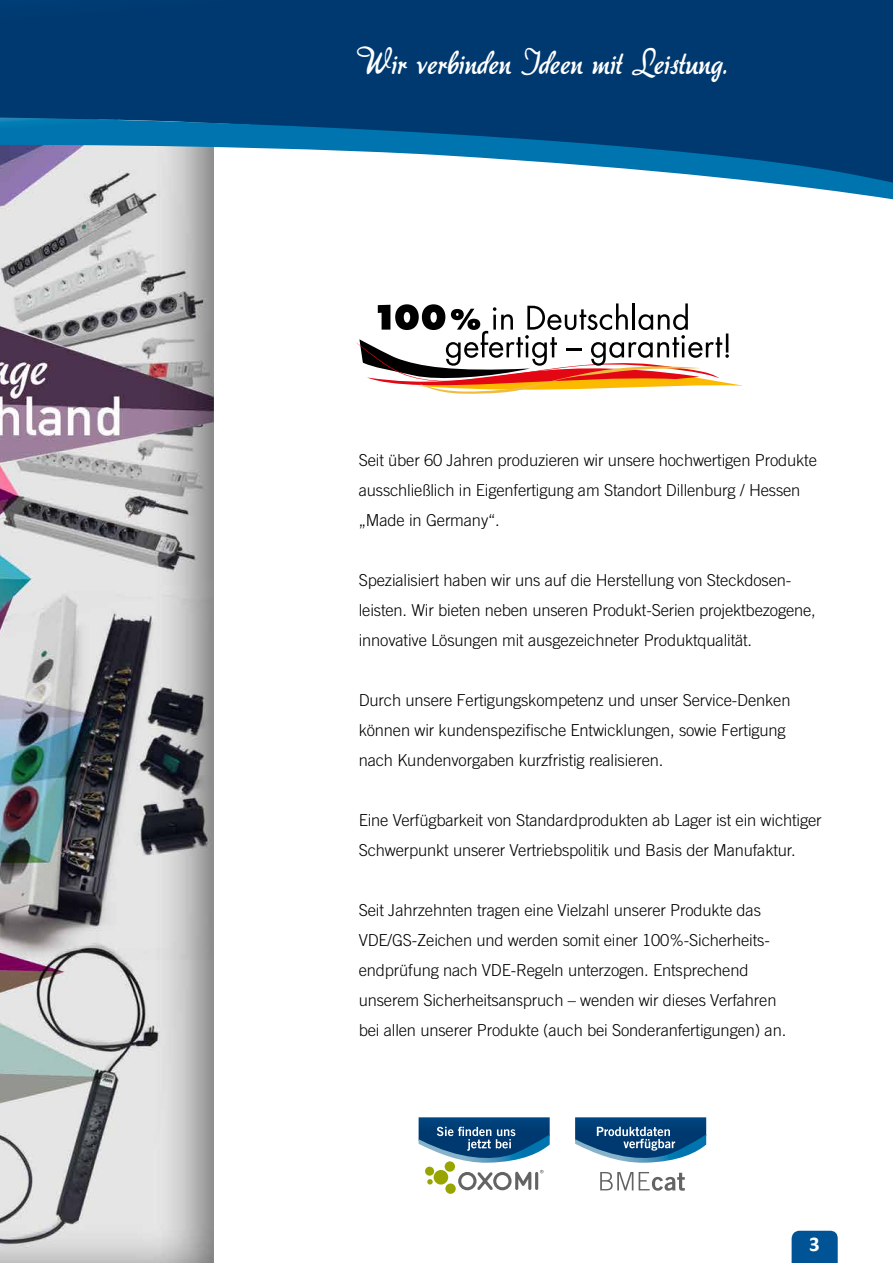
<style>
.page{position:relative;width:893px;height:1263px;background:#fff}
.page>*{position:absolute;margin:0;border:0;box-sizing:border-box;transform-origin:0 0}
.t1{font:31.5px "aka Dora";color:#fff}
.t2{font:700 21px "Calibri";color:#fff}
.t3{font:300 16.5px/30px "Trade Gothic";letter-spacing:-.01em;color:#000}
</style>
<div class="page">
<img style="left:0;top:199px;width:214px;height:1064px">
<div style="left:0;top:0;width:893px;height:118px;background:#00396f"></div>
<svg style="left:0;top:118px;width:893px;height:81px"></svg>
<svg style="left:445px;top:1183px;width:11px;height:11px"></svg>
<svg style="left:419px;top:1117px;width:131px;height:73px"></svg>
<svg style="left:600px;top:1172px;width:85px;height:19px"></svg>
<svg style="left:575px;top:1117px;width:131px;height:46px"></svg>
<svg style="left:356px;top:303px;width:387px;height:91px"></svg>
<hr style="left:726px;top:333px;width:2px;height:20px;background:#000">
<svg style="left:792px;top:1231px;width:46px;height:32px"></svg>
<h1 class="t1" style="left:357px;top:45px;width:371px">Wir verbinden Ideen mit Leistung.</h1>
<p class="t3" style="left:359px;top:445px;width:460px">Seit über 60 Jahren produzieren wir unsere hochwertigen Produkte ausschließlich in Eigenfertigung am Standort Dillenburg / Hessen „Made in Germany“.</p>
<p class="t3" style="left:359px;top:565px;width:459px">Spezialisiert haben wir uns auf die Herstellung von Steckdosen&shy;leisten. Wir bieten neben unseren Produkt-Serien projektbezogene, innovative Lösungen mit ausgezeichneter Produktqualität.</p>
<p class="t3" style="left:359px;top:685px;width:433px">Durch unsere Fertigungskompetenz und unser Service-Denken können wir kundenspezifische Entwicklungen, sowie Fertigung nach Kundenvorgaben kurzfristig realisieren.</p>
<p class="t3" style="left:359px;top:805px;width:464px">Eine Verfügbarkeit von Standardprodukten ab Lager ist ein wichtiger<br>Schwerpunkt unserer Vertriebspolitik und Basis der Manufaktur.</p>
<p class="t3" style="left:359px;top:895px;width:429px">Seit Jahrzehnten tragen eine Vielzahl unserer Produkte das VDE/GS-Zeichen und werden somit einer 100%-Sicherheits&shy;endprüfung nach VDE-Regeln unterzogen. Entsprechend unserem Sicherheitsanspruch – wenden wir dieses Verfahren bei allen unserer Produkte (auch bei Sonderanfertigungen) an.</p>
<p class="t2" style="left:809px;top:1230px;width:12px">3</p>
</div>
